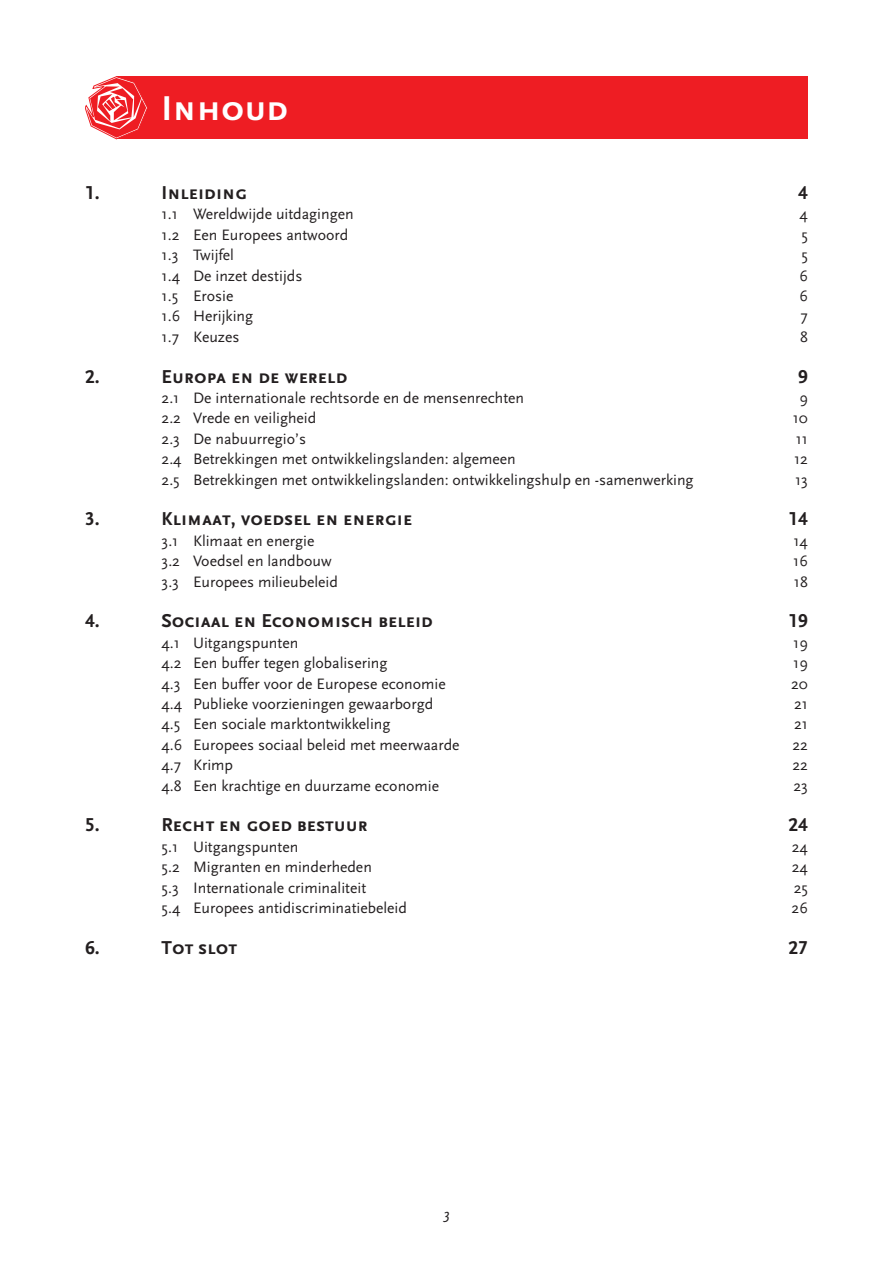
<style>
.page{position:relative;width:893px;height:1263px;background:#fff}
.page>*{position:absolute;margin:0;border:0;box-sizing:border-box;transform-origin:0 0}
.t1{font:700 36px "Scala Sans Caps";color:#fff}
.t2{font:700 19.5px "Scala Sans Caps";color:#231f20}
.t3{font:15.75px "Scala Sans";color:#231f20}
.t4{font:italic 15px "Scala Sans";color:#231f20}
</style>
<div class="page">
<div style="left:116px;top:77px;width:692px;height:62px;background:#ee1d23"></div>
<svg style="left:85px;top:77px;width:63px;height:62px"></svg>
<h1 class="t1" style="left:162px;top:91px;width:128px">Inhoud</h1>
<p class="t2" style="left:85px;top:183px;width:16px">1.</p>
<p class="t2" style="left:162px;top:183px;width:87px">Inleiding</p>
<p class="t2" style="left:798px;top:183px;width:11px">4</p>
<p class="t3" style="left:162px;top:206px;width:194px">1.1 Wereldwijde uitdagingen</p>
<p class="t3" style="left:800px;top:206px;width:10px">4</p>
<p class="t3" style="left:162px;top:227px;width:188px">1.2 Een Europees antwoord</p>
<p class="t3" style="left:801px;top:227px;width:8px">5</p>
<p class="t3" style="left:162px;top:247px;width:74px">1.3 Twijfel</p>
<p class="t3" style="left:801px;top:247px;width:8px">5</p>
<p class="t3" style="left:162px;top:268px;width:142px">1.4 De inzet destijds</p>
<p class="t3" style="left:799px;top:268px;width:10px">6</p>
<p class="t3" style="left:162px;top:288px;width:73px">1.5 Erosie</p>
<p class="t3" style="left:799px;top:288px;width:10px">6</p>
<p class="t3" style="left:162px;top:308px;width:93px">1.6 Herijking</p>
<p class="t3" style="left:801px;top:308px;width:9px">7</p>
<p class="t3" style="left:162px;top:329px;width:79px">1.7 Keuzes</p>
<p class="t3" style="left:800px;top:329px;width:9px">8</p>
<p class="t2" style="left:85px;top:367px;width:16px">2.</p>
<p class="t2" style="left:162px;top:367px;width:188px">Europa en de wereld</p>
<p class="t2" style="left:798px;top:367px;width:11px">9</p>
<p class="t3" style="left:162px;top:390px;width:364px">2.1 De internationale rechtsorde en de mensenrechten</p>
<p class="t3" style="left:799px;top:390px;width:10px">9</p>
<p class="t3" style="left:162px;top:410px;width:156px">2.2 Vrede en veiligheid</p>
<p class="t3" style="left:793px;top:410px;width:17px">10</p>
<p class="t3" style="left:162px;top:431px;width:146px">2.3 De nabuurregio’s</p>
<p class="t3" style="left:796px;top:431px;width:14px">11</p>
<p class="t3" style="left:162px;top:451px;width:356px">2.4 Betrekkingen met ontwikkelingslanden: algemeen</p>
<p class="t3" style="left:794px;top:451px;width:15px">12</p>
<p class="t3" style="left:162px;top:472px;width:533px">2.5 Betrekkingen met ontwikkelingslanden: ontwikkelingshulp en -samenwerking</p>
<p class="t3" style="left:795px;top:472px;width:14px">13</p>
<p class="t2" style="left:85px;top:510px;width:16px">3.</p>
<p class="t2" style="left:162px;top:510px;width:252px">Klimaat, voedsel en energie</p>
<p class="t2" style="left:788px;top:510px;width:21px">14</p>
<p class="t3" style="left:162px;top:533px;width:154px">3.1 Klimaat en energie</p>
<p class="t3" style="left:793px;top:533px;width:16px">14</p>
<p class="t3" style="left:162px;top:553px;width:171px">3.2 Voedsel en landbouw</p>
<p class="t3" style="left:793px;top:553px;width:16px">16</p>
<p class="t3" style="left:162px;top:574px;width:178px">3.3 Europees milieubeleid</p>
<p class="t3" style="left:794px;top:574px;width:15px">18</p>
<p class="t2" style="left:85px;top:612px;width:16px">4.</p>
<p class="t2" style="left:162px;top:612px;width:273px">Sociaal en Economisch beleid</p>
<p class="t2" style="left:788px;top:612px;width:21px">19</p>
<p class="t3" style="left:162px;top:635px;width:138px">4.1 Uitgangspunten</p>
<p class="t3" style="left:793px;top:635px;width:16px">19</p>
<p class="t3" style="left:162px;top:655px;width:227px">4.2 Een buffer tegen globalisering</p>
<p class="t3" style="left:793px;top:655px;width:16px">19</p>
<p class="t3" style="left:162px;top:676px;width:286px">4.3 Een buffer voor de Europese economie</p>
<p class="t3" style="left:791px;top:676px;width:18px">20</p>
<p class="t3" style="left:162px;top:696px;width:273px">4.4 Publieke voorzieningen gewaarborgd</p>
<p class="t3" style="left:794px;top:696px;width:15px">21</p>
<p class="t3" style="left:162px;top:716px;width:230px">4.5 Een sociale marktontwikkeling</p>
<p class="t3" style="left:794px;top:716px;width:15px">21</p>
<p class="t3" style="left:162px;top:737px;width:300px">4.6 Europees sociaal beleid met meerwaarde</p>
<p class="t3" style="left:792px;top:737px;width:17px">22</p>
<p class="t3" style="left:162px;top:757px;width:73px">4.7 Krimp</p>
<p class="t3" style="left:792px;top:757px;width:17px">22</p>
<p class="t3" style="left:162px;top:778px;width:279px">4.8 Een krachtige en duurzame economie</p>
<p class="t3" style="left:793px;top:778px;width:16px">23</p>
<p class="t2" style="left:85px;top:816px;width:16px">5.</p>
<p class="t2" style="left:162px;top:816px;width:208px">Recht en goed bestuur</p>
<p class="t2" style="left:788px;top:816px;width:21px">24</p>
<p class="t3" style="left:162px;top:839px;width:138px">5.1 Uitgangspunten</p>
<p class="t3" style="left:792px;top:839px;width:18px">24</p>
<p class="t3" style="left:162px;top:859px;width:212px">5.2 Migranten en minderheden</p>
<p class="t3" style="left:792px;top:859px;width:18px">24</p>
<p class="t3" style="left:162px;top:880px;width:206px">5.3 Internationale criminaliteit</p>
<p class="t3" style="left:794px;top:880px;width:16px">25</p>
<p class="t3" style="left:162px;top:900px;width:247px">5.4 Europees antidiscriminatiebeleid</p>
<p class="t3" style="left:792px;top:900px;width:18px">26</p>
<p class="t2" style="left:85px;top:938px;width:16px">6.</p>
<p class="t2" style="left:162px;top:938px;width:77px">Tot slot</p>
<p class="t2" style="left:788px;top:938px;width:21px">27</p>
<p class="t4" style="left:443px;top:1207px;width:8px">3</p>
</div>
